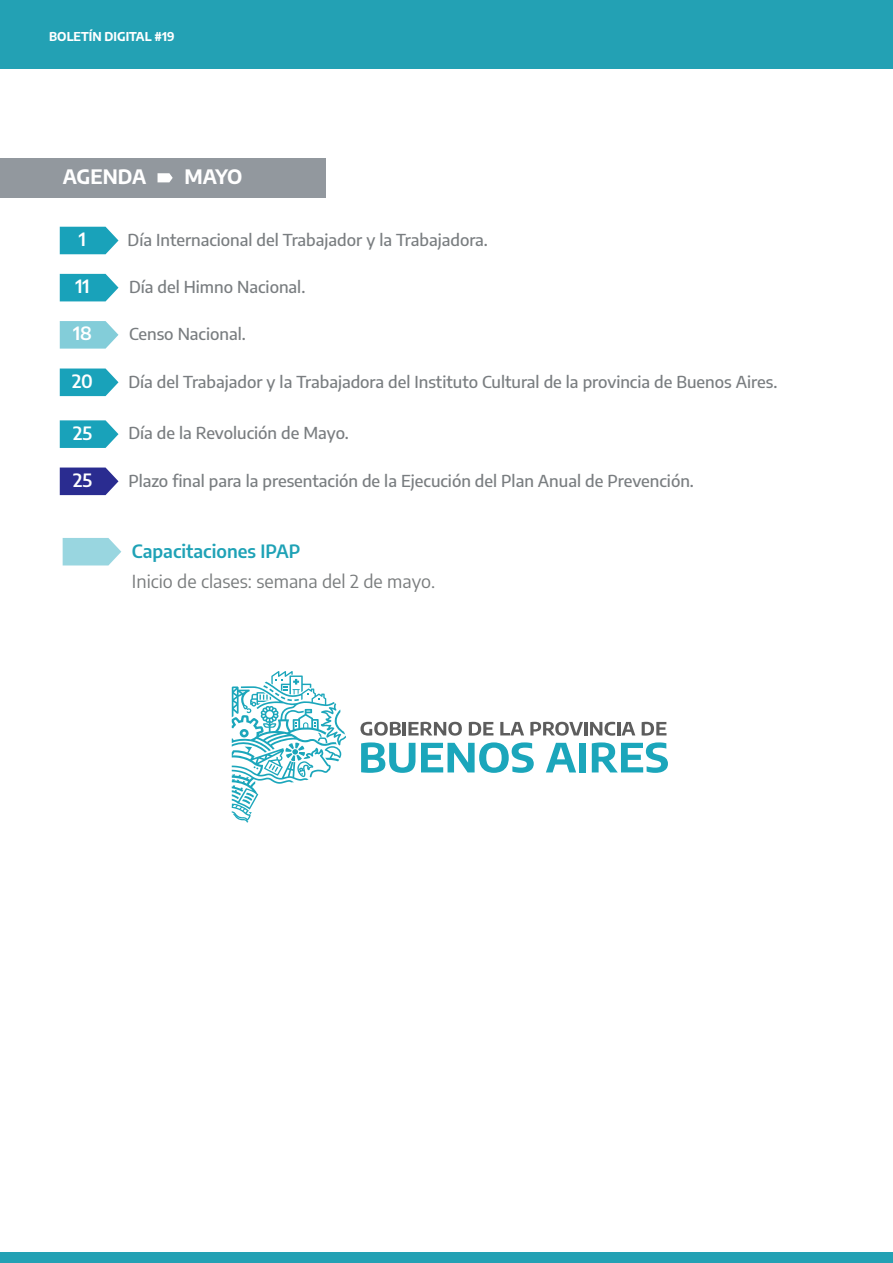
<style>
.page{position:relative;width:893px;height:1263px;background:#fff}
.page>*{position:absolute;margin:0;border:0;box-sizing:border-box;transform-origin:0 0}
.t1{font:700 19.5px "Encode Sans";letter-spacing:-.01em;color:#fff}
.t2{font:18px "Encode Sans";color:#797c7d}
.t3{font:600 18px "Encode Sans";color:#1fa2b6}
.t4{font:600 18px "Encode Sans";letter-spacing:-.005em;color:#fff}
.t5{font:500 16.5px "Encode Sans";color:#797d80}
.t6{font:700 12px "Encode Sans";color:#fff}
</style>
<div class="page">
<div style="left:0;top:0;width:893px;height:68px;background:#23a1b4"></div>
<div style="left:0;top:1252px;width:893px;height:11px;background:#23a1b4"></div>
<div style="left:1px;top:158px;width:325px;height:39px;background:#92989e"></div>
<svg style="left:60px;top:274px;width:58px;height:27px;background:#30abc0"></svg>
<svg style="left:158px;top:173px;width:15px;height:9px"></svg>
<svg style="left:60px;top:227px;width:58px;height:27px;background:#30abc0"></svg>
<svg style="left:60px;top:368px;width:58px;height:28px;background:#34adc2"></svg>
<svg style="left:60px;top:321px;width:58px;height:28px;background:#91d2dd"></svg>
<svg style="left:60px;top:467px;width:58px;height:28px;background:#43459d"></svg>
<svg style="left:60px;top:420px;width:58px;height:28px;background:#33acc2"></svg>
<svg style="left:360px;top:722px;width:102px;height:14px"></svg>
<svg style="left:469px;top:722px;width:24px;height:14px"></svg>
<svg style="left:500px;top:722px;width:24px;height:13px"></svg>
<svg style="left:530px;top:722px;width:105px;height:14px"></svg>
<svg style="left:642px;top:722px;width:24px;height:14px"></svg>
<svg style="left:361px;top:742px;width:54px;height:31px"></svg>
<svg style="left:421px;top:742px;width:113px;height:31px"></svg>
<svg style="left:546px;top:743px;width:30px;height:29px"></svg>
<div style="left:579px;top:743px;width:7px;height:29px;background:#1ba6bb"></div>
<svg style="left:592px;top:742px;width:76px;height:31px"></svg>
<svg style="left:232px;top:671px;width:114px;height:152px"></svg>
<svg style="left:63px;top:538px;width:58px;height:27px;background:#a3dae3"></svg>
<p class="t6" style="left:49px;top:28px;width:127px">BOLETÍN DIGITAL #19</p>
<p class="t6" style="left:167px;top:28px;width:8px">7</p>
<p class="t6" style="left:57px;top:35px;width:104px">BOLETÍN DIGITAL</p>
<p class="t1" style="left:63px;top:162px;width:85px">AGENDA</p>
<p class="t1" style="left:185px;top:162px;width:59px">MAYO</p>
<p class="t4" style="left:79px;top:226px;width:9px">1</p>
<p class="t4" style="left:75px;top:273px;width:16px">11</p>
<p class="t4" style="left:73px;top:321px;width:20px">18</p>
<p class="t4" style="left:72px;top:368px;width:23px">20</p>
<p class="t4" style="left:73px;top:420px;width:20px">25</p>
<p class="t4" style="left:73px;top:467px;width:20px">25</p>
<p class="t5" style="left:128px;top:228px;width:362px">Día Internacional del Trabajador y la Trabajadora.</p>
<p class="t5" style="left:129px;top:275px;width:178px">Día del Himno Nacional.</p>
<p class="t5" style="left:129px;top:322px;width:118px">Censo Nacional.</p>
<p class="t5" style="left:128px;top:370px;width:650px">Día del Trabajador y la Trabajadora del Instituto Cultural de la provincia de Buenos Aires.</p>
<p class="t5" style="left:128px;top:422px;width:222px">Día de la Revolución de Mayo.</p>
<p class="t5" style="left:128px;top:469px;width:567px">Plazo final para la presentación de la Ejecución del Plan Anual de Prevención.</p>
<p class="t3" style="left:132px;top:539px;width:170px">Capacitaciones IPAP</p>
<p class="t2" style="left:132px;top:569px;width:305px">Inicio de clases: semana del 2 de mayo.</p>
</div>
